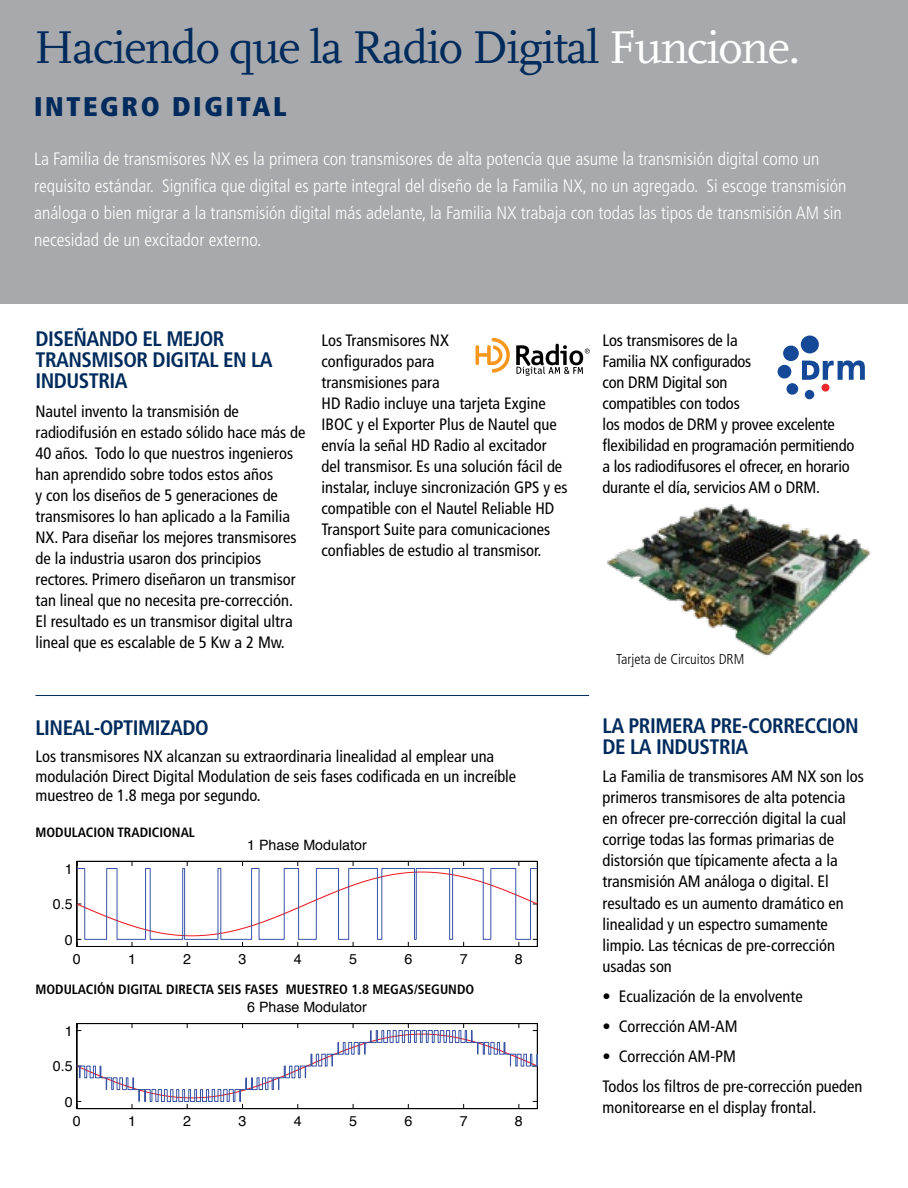
<style>
.page{position:relative;width:908px;height:1188px;background:#fff}
.page>*{position:absolute;margin:0;border:0;box-sizing:border-box;transform-origin:0 0}
.t1{font:48px "FF Scala";letter-spacing:-.03em;color:#002b5c}
.t2{font:900 condensed 27px "Frutiger";letter-spacing:.1em;color:#002b5c}
.t3{font:700 condensed 21px/21px "Frutiger";letter-spacing:-.025em;color:#002b5c}
.t4{font:300 condensed 18px/27px "Frutiger";color:#fff}
.t5{font:condensed 16.5px/21px "Frutiger";color:#000}
.t6{font:14.25px "Helvetica";color:#000}
.t7{font:300 condensed 14.25px "Frutiger";color:#000}
.t8{font:700 condensed 13.5px "Frutiger";color:#000}
.s1{color:#fff}
</style>
<div class="page">
<div style="left:0;top:0;width:908px;height:304px;background:#a7a9ac"></div>
<svg style="left:802px;top:360px;width:63px;height:20px"></svg>
<div style="left:801px;top:336px;width:18px;height:17px;background:#154997;border-radius:50%"></div>
<div style="left:783px;top:346px;width:16px;height:15px;background:#154997;border-radius:50%"></div>
<div style="left:777px;top:365px;width:14px;height:14px;background:#154997;border-radius:50%"></div>
<div style="left:786px;top:383px;width:12px;height:12px;background:#154997;border-radius:50%"></div>
<div style="left:805px;top:390px;width:9px;height:9px;background:#154997;border-radius:50%"></div>
<div style="left:821px;top:384px;width:8px;height:8px;background:#ee292e;border-radius:50%"></div>
<svg style="left:475px;top:338px;width:35px;height:35px"></svg>
<svg style="left:516px;top:344px;width:74px;height:32px"></svg>
<img style="left:607px;top:504px;width:264px;height:153px">
<hr style="left:537px;top:861px;width:1px;height:85px;background:#000">
<hr style="left:77px;top:946px;width:460px;height:1px;background:#000">
<svg style="left:76px;top:861px;width:461px;height:85px"></svg>
<hr style="left:537px;top:1024px;width:1px;height:85px;background:#000">
<hr style="left:77px;top:1023px;width:460px;height:1px;background:#000">
<svg style="left:76px;top:1024px;width:461px;height:85px"></svg>
<hr style="left:35px;top:695px;width:554px;height:1px;background:#002b5c">
<h1 class="t1" style="left:34px;top:21px;width:768px">Haciendo que la Radio Digital <span class="s1">Funcione.</span></h1>
<h2 class="t2" style="left:34px;top:90px;width:254px">INTEGRO DIGITAL</h2>
<p class="t4" style="left:34px;top:145px;width:814px">La Familia de transmisores NX es la primera con transmisores de alta potencia que asume la transmisión digital como un requisito estándar. Significa que digital es parte integral del diseño de la Familia NX, no un agregado. Si escoge transmisión análoga o bien migrar a la transmisión digital más adelante, la Familia NX trabaja con todas las tipos de transmisión AM sin necesidad de un excitador externo.</p>
<p class="t3" style="left:35px;top:329px;width:239px">DISEÑANDO EL MEJOR<br>TRANSMISOR DIGITAL EN LA<br>INDUSTRIA</p>
<p class="t5" style="left:35px;top:401px;width:272px">Nautel invento la transmisión de radiodifusión en estado sólido hace más de 40 años. Todo lo que nuestros ingenieros han aprendido sobre todos estos años<br>y con los diseños de 5 generaciones de transmisores lo han aplicado a la Familia NX. Para diseñar los mejores transmisores de la industria usaron dos principios rectores. Primero diseñaron un transmisor tan lineal que no necesita pre-corrección.<br>El resultado es un transmisor digital ultra lineal que es escalable de 5 Kw a 2 Mw.</p>
<p class="t5" style="left:321px;top:329px;width:247px">Los Transmisores NX<br>configurados para<br>transmisiones para<br>HD Radio incluye una tarjeta Exgine<br>IBOC y el Exporter Plus de Nautel que envía la señal HD Radio al excitador del transmisor. Es una solución fácil de instalar, incluye sincronización GPS y es compatible con el Nautel Reliable HD<br>Transport Suite para comunicaciones confiables de estudio al transmisor.</p>
<p class="t3" style="left:35px;top:718px;width:175px">LINEAL-OPTIMIZADO</p>
<p class="t5" style="left:35px;top:747px;width:482px;line-height:19.5px">Los transmisores NX alcanzan su extraordinaria linealidad al emplear una modulación Direct Digital Modulation de seis fases codificada en un increíble muestreo de 1.8 mega por segundo.</p>
<p class="t8" style="left:35px;top:824px;width:161px">MODULACION TRADICIONAL</p>
<p class="t6" style="left:65px;top:858px;width:9px">1</p>
<p class="t6" style="left:53px;top:893px;width:21px">0.5</p>
<p class="t6" style="left:65px;top:929px;width:9px">0</p>
<p class="t6" style="left:247px;top:834px;width:121px">1 Phase Modulator</p>
<p class="t6" style="left:73px;top:948px;width:9px">0</p>
<p class="t6" style="left:128px;top:948px;width:9px">1</p>
<p class="t6" style="left:183px;top:948px;width:9px">2</p>
<p class="t6" style="left:239px;top:948px;width:9px">3</p>
<p class="t6" style="left:294px;top:948px;width:9px">4</p>
<p class="t6" style="left:349px;top:948px;width:9px">5</p>
<p class="t6" style="left:404px;top:948px;width:9px">6</p>
<p class="t6" style="left:460px;top:948px;width:9px">7</p>
<p class="t6" style="left:515px;top:948px;width:9px">8</p>
<p class="t8" style="left:35px;top:981px;width:440px">MODULACIÓN DIGITAL DIRECTA SEIS FASES MUESTREO 1.8 MEGAS/SEGUNDO</p>
<p class="t6" style="left:65px;top:1020px;width:9px">1</p>
<p class="t6" style="left:53px;top:1055px;width:21px">0.5</p>
<p class="t6" style="left:65px;top:1091px;width:9px">0</p>
<p class="t6" style="left:247px;top:996px;width:121px">6 Phase Modulator</p>
<p class="t6" style="left:73px;top:1110px;width:9px">0</p>
<p class="t6" style="left:128px;top:1110px;width:9px">1</p>
<p class="t6" style="left:183px;top:1110px;width:9px">2</p>
<p class="t6" style="left:239px;top:1110px;width:9px">3</p>
<p class="t6" style="left:294px;top:1110px;width:9px">4</p>
<p class="t6" style="left:349px;top:1110px;width:9px">5</p>
<p class="t6" style="left:404px;top:1110px;width:9px">6</p>
<p class="t6" style="left:460px;top:1110px;width:9px">7</p>
<p class="t6" style="left:515px;top:1110px;width:9px">8</p>
<p class="t5" style="left:602px;top:330px;width:253px">Los transmisores de la<br>Familia NX configurados<br>con DRM Digital son<br>compatibles con todos<br>los modos de DRM y provee excelente flexibilidad en programación permitiendo a los radiodifusores el ofrecer, en horario durante el día, servicios AM o DRM.</p>
<p class="t7" style="left:616px;top:651px;width:130px">Tarjeta de Circuitos DRM</p>
<p class="t3" style="left:602px;top:715px;width:258px">LA PRIMERA PRE-CORRECCION<br>DE LA INDUSTRIA</p>
<p class="t5" style="left:602px;top:766px;width:263px">La Familia de transmisores AM NX son los primeros transmisores de alta potencia en ofrecer pre-corrección digital la cual corrige todas las formas primarias de distorsión que típicamente afecta a la transmisión AM análoga o digital. El resultado es un aumento dramático en linealidad y un espectro sumamente limpio. Las técnicas de pre-corrección usadas son</p>
<p class="t5" style="left:602px;top:985px;width:202px">• Ecualización de la envolvente</p>
<p class="t5" style="left:602px;top:1015px;width:137px">• Corrección AM-AM</p>
<p class="t5" style="left:602px;top:1041px;width:261px;line-height:30px">• Corrección AM-PM<br>Todos los filtros de pre-corrección pueden</p>
<p class="t5" style="left:602px;top:1096px;width:215px">monitorearse en el display frontal.</p>
</div>
